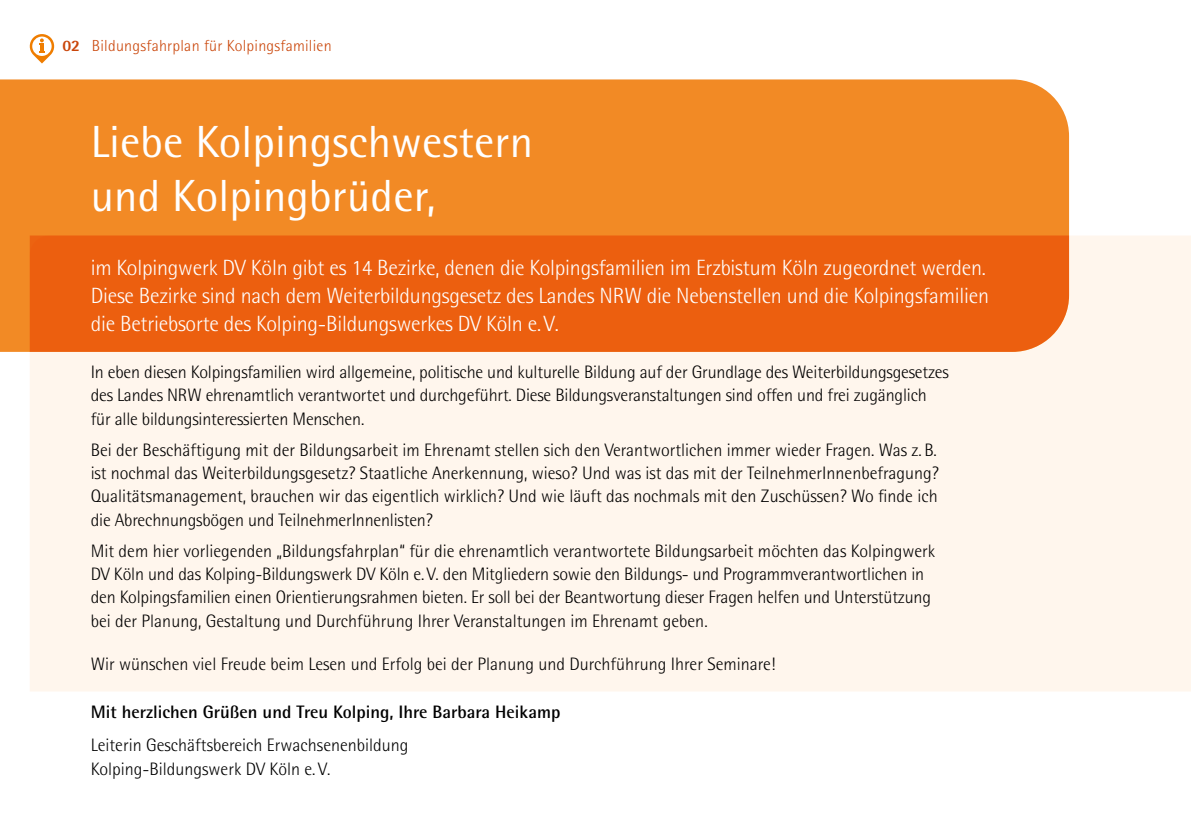
<style>
.page{position:relative;width:1191px;height:840px;background:#fff}
.page>*{position:absolute;margin:0;border:0;box-sizing:border-box;transform-origin:0 0}
.t1{font:45px/54px "Rotis Semi Sans";letter-spacing:.005em;color:#fff}
.t2{font:300 22px/28px "Rotis Semi Sans";letter-spacing:-.01em;color:#fff}
.t3{font:300 18px/23.4px "Rotis Semi Sans";letter-spacing:-.01em;color:#000}
.t4{font:700 18px "Rotis Semi Sans";color:#000}
.t5{font:300 16px "Rotis Semi Sans";letter-spacing:.015em;color:#ca460a}
.s1{font-weight:800}
</style>
<div class="page">
<div style="left:0;top:79px;width:1069px;height:272px;background:#f28a25"></div>
<div style="left:30px;top:235px;width:1161px;height:456px;background:#fff6ed"></div>
<div style="left:30px;top:235px;width:1039px;height:116px;background:#ec5f0f"></div>
<svg style="left:29px;top:34px;width:26px;height:29px"></svg>
<p class="t5" style="left:62px;top:37px;width:271px"><span class="s1">02</span> Bildungsfahrplan für Kolpingsfamilien</p>
<h1 class="t1" style="left:91px;top:114px;width:444px">Liebe Kolpingschwestern und Kolpingbrüder,</h1>
<p class="t2" style="left:91px;top:253px;width:900px">im Kolpingwerk DV Köln gibt es 14 Bezirke, denen die Kolpingsfamilien im Erzbistum Köln zugeordnet werden.<br>Diese Bezirke sind nach dem Weiterbildungsgesetz des Landes NRW die Nebenstellen und die Kolpingsfamilien die Betriebsorte des Kolping-Bildungswerkes DV Köln e. V.</p>
<p class="t3" style="left:91px;top:360px;width:859px">In eben diesen Kolpingsfamilien wird allgemeine, politische und kulturelle Bildung auf der Grundlage des Weiterbildungsgesetzes des Landes NRW ehrenamtlich verantwortet und durchgeführt. Diese Bildungsveranstaltungen sind offen und frei zugänglich für alle bildungsinteressierten Menschen.</p>
<p class="t3" style="left:91px;top:438px;width:849px;text-align:justify">Bei der Beschäftigung mit der Bildungsarbeit im Ehrenamt stellen sich den Verantwortlichen immer wieder Fragen. Was z. B. ist nochmal das Weiterbildungsgesetz? Staatliche Anerkennung, wieso? Und was ist das mit der TeilnehmerInnenbefragung?<br>Qualitätsmanagement, brauchen wir das eigentlich wirklich? Und wie läuft das nochmals mit den Zuschüssen? Wo finde ich die Abrechnungsbögen und TeilnehmerInnenlisten?</p>
<p class="t3" style="left:91px;top:539px;width:846px">Mit dem hier vorliegenden „Bildungsfahrplan“ für die ehrenamtlich verantwortete Bildungsarbeit möchten das Kolpingwerk DV Köln und das Kolping-Bildungswerk DV Köln e. V. den Mitgliedern sowie den Bildungs- und Programmverantwortlichen in den Kolpingsfamilien einen Orientierungsrahmen bieten. Er soll bei der Beantwortung dieser Fragen helfen und Unterstützung bei der Planung, Gestaltung und Durchführung Ihrer Veranstaltungen im Ehrenamt geben.</p>
<p class="t3" style="left:91px;top:651px;width:686px">Wir wünschen viel Freude beim Lesen und Erfolg bei der Planung und Durchführung Ihrer Seminare!</p>
<p class="t4" style="left:91px;top:700px;width:471px">Mit herzlichen Grüßen und Treu Kolping, Ihre Barbara Heikamp</p>
<p class="t3" style="left:91px;top:732px;width:319px;line-height:24px">Leiterin Geschäftsbereich Erwachsenenbildung<br>Kolping-Bildungswerk DV Köln e. V.</p>
</div>
